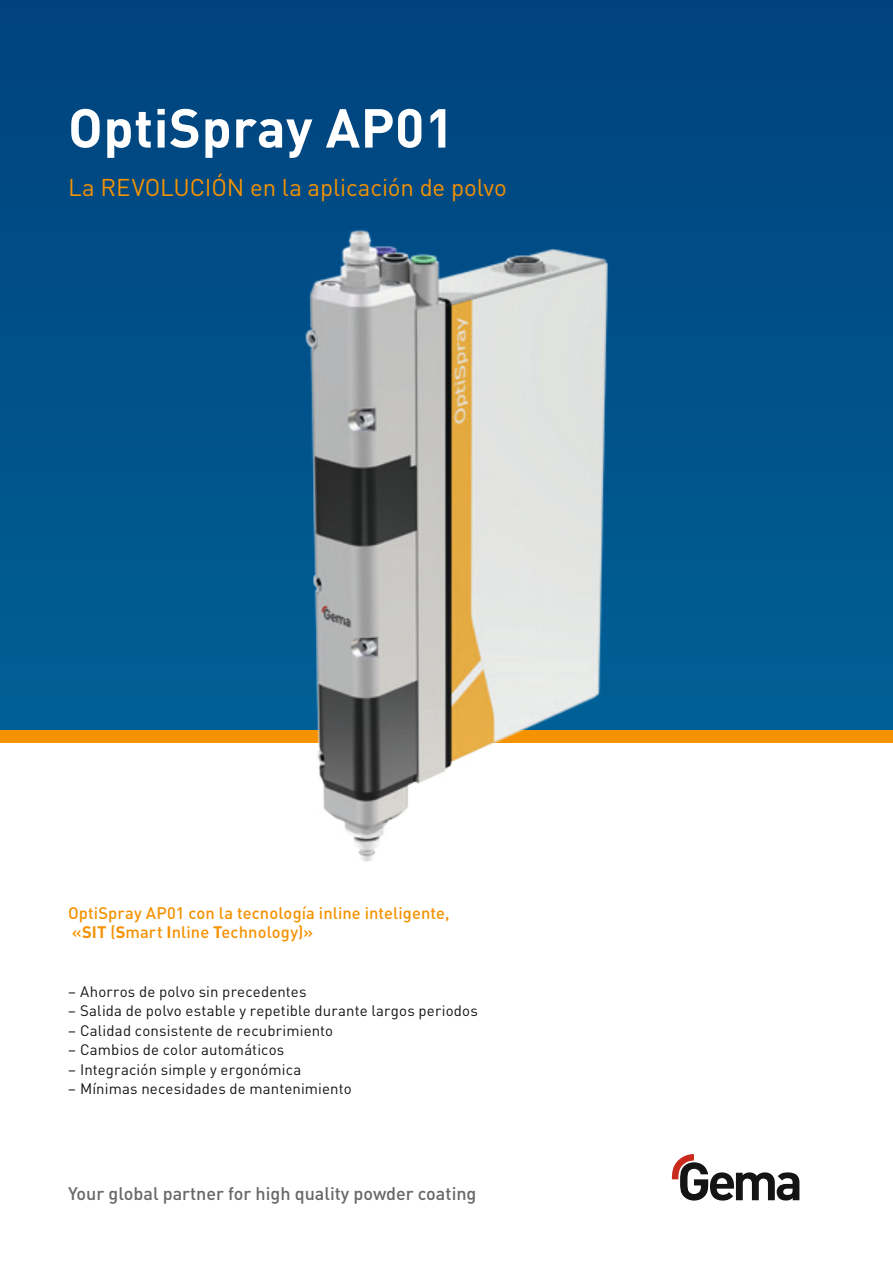
<style>
.page{position:relative;width:893px;height:1263px;background:#fff}
.page>*{position:absolute;margin:0;border:0;box-sizing:border-box;transform-origin:0 0}
.t1{font:700 54px "DIN Pro";letter-spacing:.01em;color:#fff}
.t2{font:24px "DIN Pro";letter-spacing:-.005em;color:#f49202}
.t3{font:500 18px "DIN Pro";color:#686867}
.t4{font:500 16.5px/19.5px "DIN Pro";letter-spacing:.005em;color:#f49202}
.t5{font:15px "DIN Pro";letter-spacing:.01em;color:#131413}
.s1{font-weight:700}
</style>
<div class="page">
<div style="left:0;top:0;width:893px;height:737px;background:linear-gradient(to bottom,#00427d,#006097)"></div>
<div style="left:0;top:730px;width:893px;height:13px;background:#f49202"></div>
<svg style="left:672px;top:1154px;width:127px;height:46px"></svg>
<img style="left:195px;top:207px;width:510px;height:655px">
<h1 class="t1" style="left:68px;top:83px;width:388px">OptiSpray AP01</h1>
<h2 class="t2" style="left:68px;top:169px;width:440px">La REVOLUCIÓN en la aplicación de polvo</h2>
<p class="t4" style="left:68px;top:901px;width:383px">OptiSpray AP01 con la tecnología inline inteligente, «<span class="s1">SIT</span> (<span class="s1">S</span>mart <span class="s1">I</span>nline <span class="s1">T</span>echnology)»</p>
<p class="t5" style="left:68px;top:979px;width:240px">– Ahorros de polvo sin precedentes</p>
<p class="t5" style="left:68px;top:999px;width:411px">– Salida de polvo estable y repetible durante largos periodos</p>
<p class="t5" style="left:68px;top:1018px;width:267px">– Calidad consistente de recubrimiento</p>
<p class="t5" style="left:68px;top:1038px;width:218px">– Cambios de color automáticos</p>
<p class="t5" style="left:68px;top:1057px;width:235px">– Integración simple y ergonómica</p>
<p class="t5" style="left:68px;top:1077px;width:285px">– Mínimas necesidades de mantenimiento</p>
<p class="t3" style="left:68px;top:1179px;width:410px">Your global partner for high quality powder coating</p>
</div>
